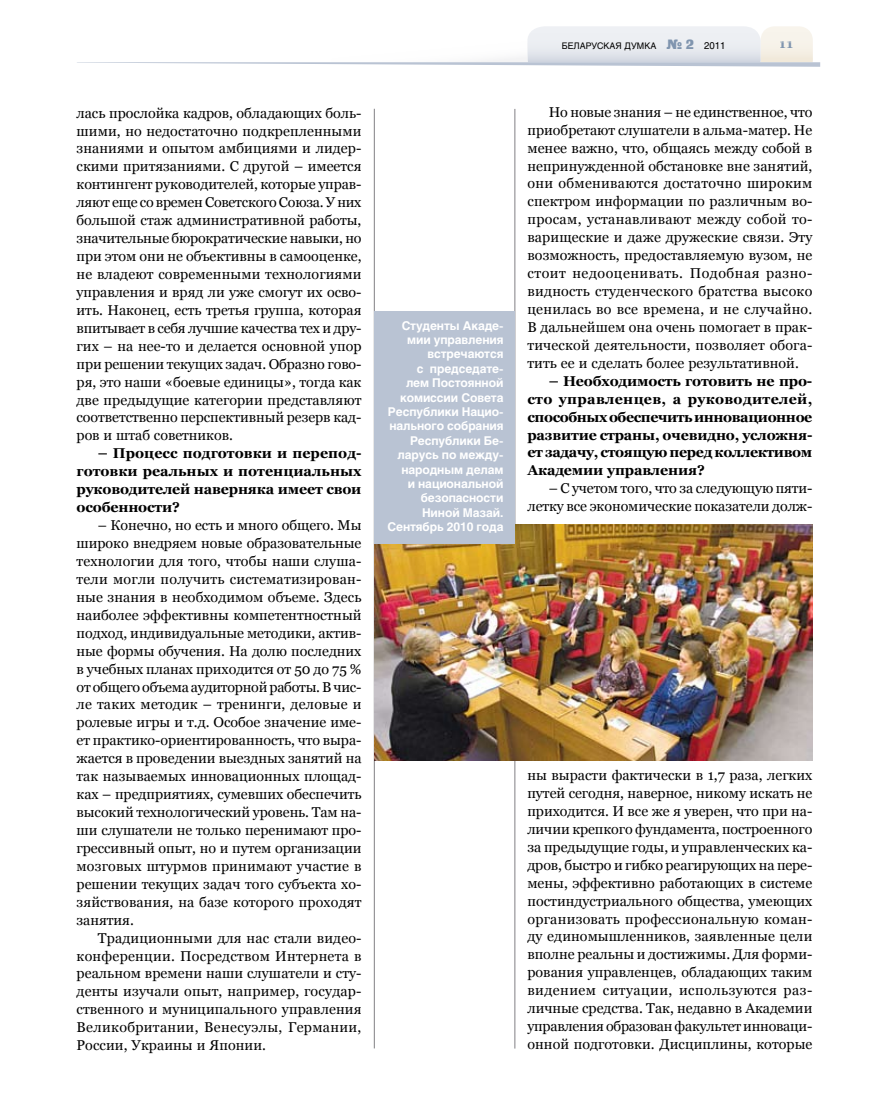
<style>
.page{position:relative;width:872px;height:1106px;background:#fff}
.page>*{position:absolute;margin:0;border:0;box-sizing:border-box;transform-origin:0 0}
.t1{font:14.25px/18px "Georgia";letter-spacing:.005em;color:#000;text-align:justify}
.t2{font:700 14.25px/18px "Georgia";letter-spacing:-.015em;color:#000;text-align:justify}
.t3{font:700 13.5px "Georgia";color:#8095af}
.t4{font:700 12px/14.4px "Helios";letter-spacing:-.01em;color:#fff;text-align:right}
.t5{font:9px "Helios";color:#000}
.s1{font-family:"Black Grotesk C";font-size:13.5px;color:#8095af}
.s2{font-size:9.75px}
</style>
<div class="page">
<hr style="left:374px;top:109px;width:1px;height:939px;background:#818084">
<hr style="left:514px;top:109px;width:1px;height:939px;background:#818084">
<svg style="left:77px;top:26px;width:743px;height:41px"></svg>
<img style="left:374px;top:524px;width:438px;height:236px">
<div style="left:374px;top:312px;width:140px;height:232px;background:#b9c3d3"></div>
<p class="t1" style="left:77px;top:104px;width:286px">лась прослойка кадров, обладающих боль&shy;шими, но недостаточно подкрепленными знаниями и опытом амбициями и лидер&shy;скими притязаниями. С другой – имеется контингент руководителей, которые управ&shy;ляют еще со времен Советского Союза. У них большой стаж административной работы, значительные бюрократические навыки, но при этом они не объективны в самооценке, не владеют современными технологиями управления и вряд ли уже смогут их осво&shy;ить. Наконец, есть третья группа, которая впитывает в себя лучшие качества тех и дру&shy;гих – на нее-то и делается основной упор при решении текущих задач. Образно гово&shy;ря, это наши «боевые единицы», тогда как две предыдущие категории представляют соответственно перспективный резерв кад&shy;ров и штаб советников.</p>
<p class="t2" style="left:77px;top:444px;width:286px;text-indent:21px">– Процесс подготовки и перепод&shy;готовки реальных и потенциальных руководителей наверняка имеет свои особенности?</p>
<p class="t1" style="left:77px;top:516px;width:286px;text-indent:21px">– Конечно, но есть и много общего. Мы широко внедряем новые образовательные технологии для того, чтобы наши слуша&shy;тели могли получить систематизирован&shy;ные знания в необходимом объеме. Здесь наиболее эффективны компетентностный подход, индивидуальные методики, актив&shy;ные формы обучения. На долю последних в учебных планах приходится от 50 до 75 % от общего объема аудиторной работы. В чис&shy;ле таких методик – тренинги, деловые и ролевые игры и т.д. Особое значение име&shy;ет практико-ориентированность, что выра&shy;жается в проведении выездных занятий на так называемых инновационных площад&shy;ках – предприятиях, сумевших обеспечить высокий технологический уровень. Там на&shy;ши слушатели не только перенимают про&shy;грессивный опыт, но и путем организации мозговых штурмов принимают участие в решении текущих задач того субъекта хо&shy;зяйствования, на базе которого проходят занятия.</p>
<p class="t1" style="left:77px;top:928px;width:286px;text-indent:21px">Традиционными для нас стали видео&shy;конференции. Посредством Интернета в реальном времени наши слушатели и сту&shy;денты изучали опыт, например, государ&shy;ственного и муниципального управления Великобритании, Венесуэлы, Германии, России, Украины и Японии.</p>
<p class="t4" style="left:387px;top:318px;width:117px">Студенты Акаде&shy;мии управления встречаются<br>с председате-<br>лем Постоянной комиссии Совета<br>Республики Нацио&shy;нального собрания<br>Республики Бе&shy;ларусь по между&shy;народным делам<br>и национальной безопасности<br>Ниной Мазай.<br>Сентябрь 2010 года</p>
<p class="t5" style="left:562px;top:40px;width:165px">БЕЛАРУСКАЯ ДУМКА <span class="s1">№ 2</span> <span class="s2">2011</span></p>
<p class="t3" style="left:779px;top:36px;width:15px">11</p>
<p class="t1" style="left:527px;top:103px;width:286px;text-indent:21px">Но новые знания – не единственное, что приобретают слушатели в альма-матер. Не менее важно, что, общаясь между собой в непринужденной обстановке вне занятий, они обмениваются достаточно широким спектром информации по различным во&shy;просам, устанавливают между собой то&shy;варищеские и даже дружеские связи. Эту возможность, предоставляемую вузом, не стоит недооценивать. Подобная разно&shy;видность студенческого братства высоко ценилась во все времена, и не случайно.<br>В дальнейшем она очень помогает в прак&shy;тической деятельности, позволяет обога&shy;тить ее и сделать более результативной.</p>
<p class="t2" style="left:527px;top:372px;width:286px;text-indent:21px">– Необходимость готовить не про&shy;сто управленцев, а руководителей, способных обеспечить инновационное развитие страны, очевидно, усложня&shy;ет задачу, стоящую перед коллективом Академии управления?</p>
<p class="t1" style="left:527px;top:479px;width:286px;text-align:right">– С учетом того, что за следующую пяти&shy;летку все экономические показатели долж-</p>
<p class="t1" style="left:527px;top:766px;width:286px">ны вырасти фактически в 1,7 раза, легких путей сегодня, наверное, никому искать не приходится. И все же я уверен, что при на&shy;личии крепкого фундамента, построенного за предыдущие годы, и управленческих ка&shy;дров, быстро и гибко реагирующих на пере&shy;мены, эффективно работающих в системе постиндустриального общества, умеющих организовать профессиональную коман&shy;ду единомышленников, заявленные цели вполне реальны и достижимы. Для форми&shy;рования управленцев, обладающих таким видением ситуации, используются раз&shy;личные средства. Так, недавно в Академии управления образован факультет инноваци&shy;онной подготовки. Дисциплины, которые</p>
</div>
